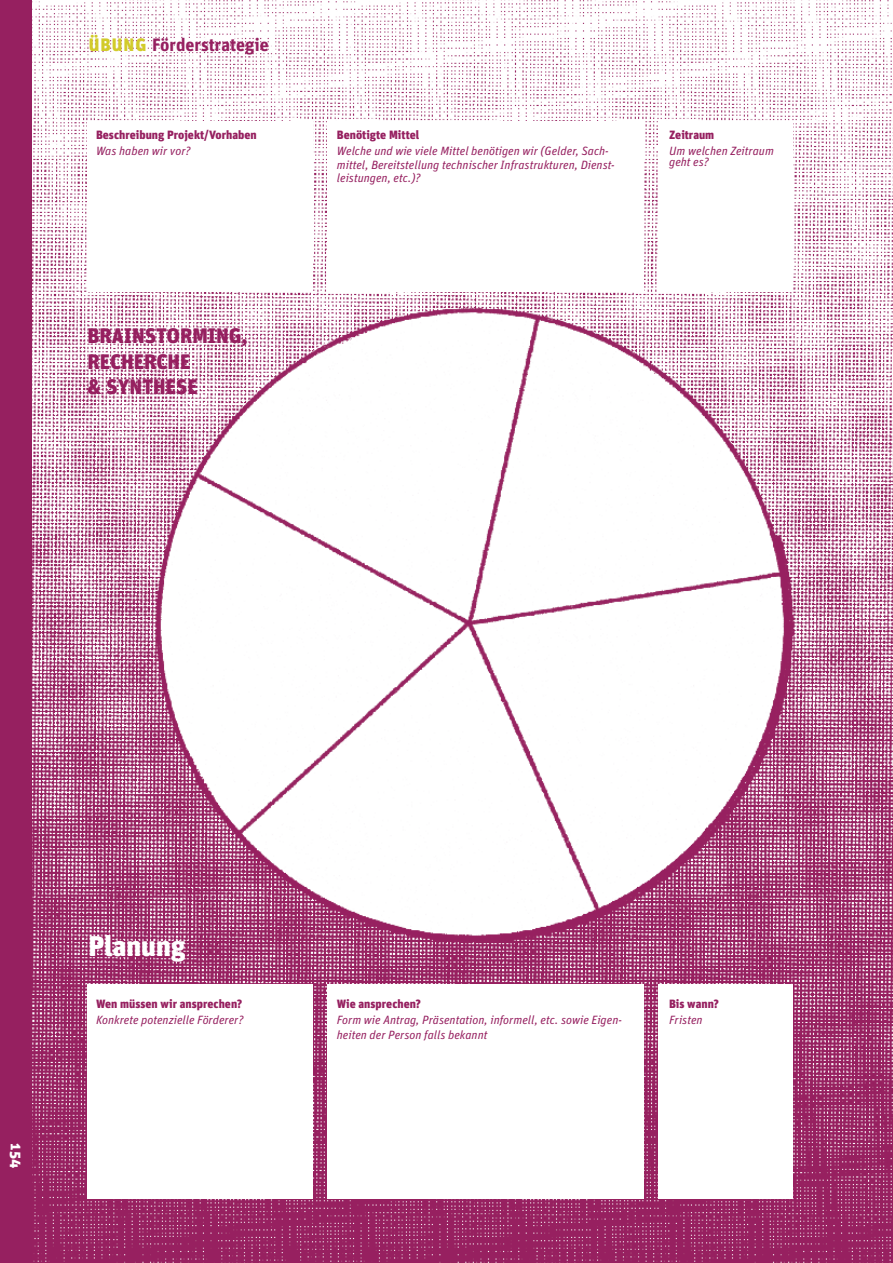
<style>
.page{position:relative;width:893px;height:1263px;background:#fff}
.page>*{position:absolute;margin:0;border:0;box-sizing:border-box;transform-origin:0 0}
.t1{font:900 28.5px "Unit Pro";color:#fff}
.t2{font:900 21px/25.5px "Unit Pro";color:#962060}
.t3{font:700 18px "Unit Pro";color:#962060}
.t4{font:900 15px "Unit Pro";color:#fff}
.t5{font:italic 12px/13.5px "Unit Pro";color:#962060}
.t6{font:900 12px "Unit Pro";color:#962060}
.s1{font-weight:900;color:#d2cb2a}
</style>
<div class="page">
<img style="left:32px;top:0;width:861px;height:1263px">
<div style="left:87px;top:121px;width:226px;height:171px;background:#fff"></div>
<div style="left:327px;top:121px;width:317px;height:171px;background:#fff"></div>
<div style="left:658px;top:121px;width:135px;height:171px;background:#fff"></div>
<div style="left:87px;top:985px;width:226px;height:214px;background:#fff"></div>
<div style="left:327px;top:985px;width:317px;height:214px;background:#fff"></div>
<div style="left:658px;top:985px;width:135px;height:214px;background:#fff"></div>
<div style="left:0;top:0;width:32px;height:1263px;background:#962060"></div>
<h3 class="t3" style="left:89px;top:38px;width:181px"><span class="s1">ÜBUNG</span> Förderstrategie</h3>
<p class="t6" style="left:96px;top:130px;width:162px">Beschreibung Projekt/Vorhaben</p>
<p class="t5" style="left:96px;top:145px;width:96px">Was haben wir vor?</p>
<h2 class="t2" style="left:87px;top:325px;width:162px">BRAINSTORMING,<br>RECHERCHE<br>&amp; SYNTHESE</h2>
<p class="t6" style="left:337px;top:130px;width:84px">Benötigte Mittel</p>
<p class="t5" style="left:337px;top:145px;width:279px">Welche und wie viele Mittel benötigen wir (Gelder, Sach&shy;mittel, Bereitstellung technischer Infrastrukturen, Dienst&shy;leistungen, etc.)?</p>
<p class="t6" style="left:669px;top:130px;width:47px">Zeitraum</p>
<p class="t5" style="left:669px;top:147px;width:106px;line-height:10.5px">Um welchen Zeitraum geht es?</p>
<p class="t4" style="left:22px;top:1143px;width:26px;rotate:90deg">154</p>
<h1 class="t1" style="left:89px;top:936px;width:99px">Planung</h1>
<p class="t6" style="left:96px;top:999px;width:148px">Wen müssen wir ansprechen?</p>
<p class="t5" style="left:96px;top:1014px;width:149px">Konkrete potenzielle Förderer?</p>
<p class="t6" style="left:337px;top:999px;width:86px">Wie ansprechen?</p>
<p class="t5" style="left:337px;top:1014px;width:287px;line-height:15px">Form wie Antrag, Präsentation, informell, etc. sowie Eigen&shy;heiten der Person falls bekannt</p>
<p class="t6" style="left:669px;top:999px;width:51px">Bis wann?</p>
<p class="t5" style="left:669px;top:1014px;width:35px">Fristen</p>
</div>
